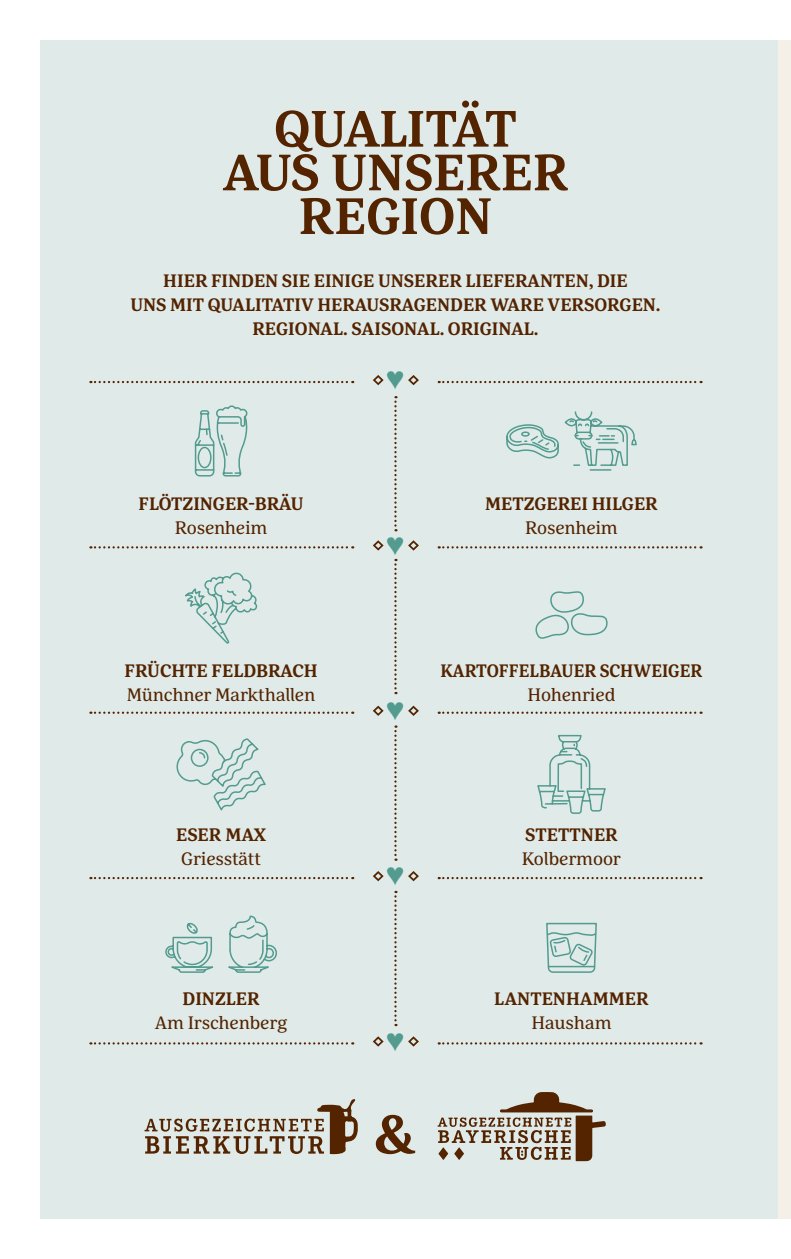
<style>
.page{position:relative;width:791px;height:1259px;background:#fff}
.page>*{position:absolute;margin:0;border:0;box-sizing:border-box;transform-origin:0 0}
.t1{font:700 51px/43.7px "Marselis Serif Pro";color:#542300;text-align:center}
.t2{font:700 18px/24px "Marselis Serif Pro";color:#542300;text-align:center}
.t3{font:18px "Marselis Serif Pro";letter-spacing:-.01em;color:#542300}
.t4{font:700 18px "Marselis Serif Pro";color:#542300;scale:.95 1}
</style>
<div class="page">
<div style="left:40px;top:40px;width:738px;height:1178px;background:#e0ebe9"></div>
<div style="left:778px;top:40px;width:13px;height:1178px;background:#f4f0e8"></div>
<svg style="left:145px;top:1099px;width:213px;height:55px"></svg>
<svg style="left:437px;top:1092px;width:169px;height:69px"></svg>
<svg style="left:376px;top:1114px;width:39px;height:40px"></svg>
<svg style="left:90px;top:381px;width:263px;height:2px"></svg>
<svg style="left:439px;top:381px;width:262px;height:2px"></svg>
<svg style="left:90px;top:546px;width:263px;height:2px"></svg>
<svg style="left:439px;top:546px;width:262px;height:2px"></svg>
<svg style="left:90px;top:711px;width:263px;height:3px"></svg>
<svg style="left:439px;top:711px;width:262px;height:3px"></svg>
<svg style="left:90px;top:1042px;width:263px;height:2px"></svg>
<svg style="left:439px;top:1042px;width:262px;height:2px"></svg>
<svg style="left:194px;top:405px;width:54px;height:72px"></svg>
<svg style="left:506px;top:411px;width:131px;height:60px"></svg>
<svg style="left:185px;top:572px;width:73px;height:72px"></svg>
<svg style="left:176px;top:738px;width:90px;height:73px"></svg>
<svg style="left:546px;top:922px;width:51px;height:51px"></svg>
<svg style="left:439px;top:734px;width:262px;height:145px"></svg>
<svg style="left:90px;top:877px;width:263px;height:96px"></svg>
<svg style="left:394px;top:396px;width:3px;height:135px"></svg>
<svg style="left:394px;top:891px;width:3px;height:135px"></svg>
<svg style="left:535px;top:591px;width:73px;height:48px"></svg>
<svg style="left:373px;top:375px;width:46px;height:11px"></svg>
<svg style="left:373px;top:540px;width:46px;height:154px"></svg>
<svg style="left:373px;top:705px;width:46px;height:156px"></svg>
<svg style="left:373px;top:871px;width:46px;height:11px"></svg>
<svg style="left:373px;top:1036px;width:46px;height:11px"></svg>
<h1 class="t1" style="left:223px;top:107px;width:347px">QUALITÄT<br>AUS UNSERER<br>REGION</h1>
<p class="t2" style="left:130px;top:268px;width:532px">HIER FINDEN SIE EINIGE UNSERER LIEFERANTEN, DIE<br>UNS MIT QUALITATIV HERAUSRAGENDER WARE VERSORGEN.<br>REGIONAL. SAISONAL. ORIGINAL.</p>
<p class="t2" style="left:138px;top:492px;width:167px">FLÖTZINGER-BRÄU</p>
<p class="t3" style="left:175px;top:517px;width:94px">Rosenheim</p>
<p class="t2" style="left:125px;top:658px;width:195px">FRÜCHTE FELDBRACH</p>
<p class="t3" style="left:127px;top:683px;width:190px">Münchner Markthallen</p>
<p class="t2" style="left:176px;top:822px;width:92px">ESER MAX</p>
<p class="t3" style="left:181px;top:848px;width:81px">Griesstätt</p>
<p class="t2" style="left:183px;top:987px;width:79px">DINZLER</p>
<p class="t3" style="left:155px;top:1012px;width:134px">Am Irschenberg</p>
<p class="t2" style="left:485px;top:492px;width:174px">METZGEREI HILGER</p>
<p class="t3" style="left:525px;top:517px;width:94px">Rosenheim</p>
<p class="t4" style="left:441px;top:659px;width:277px">KARTOFFELBAUER SCHWEIGER</p>
<p class="t3" style="left:527px;top:683px;width:90px">Hohenried</p>
<p class="t2" style="left:525px;top:822px;width:94px">STETTNER</p>
<p class="t3" style="left:522px;top:848px;width:101px">Kolbermoor</p>
<p class="t2" style="left:494px;top:987px;width:156px">LANTENHAMMER</p>
<p class="t3" style="left:531px;top:1012px;width:82px">Hausham</p>
</div>
